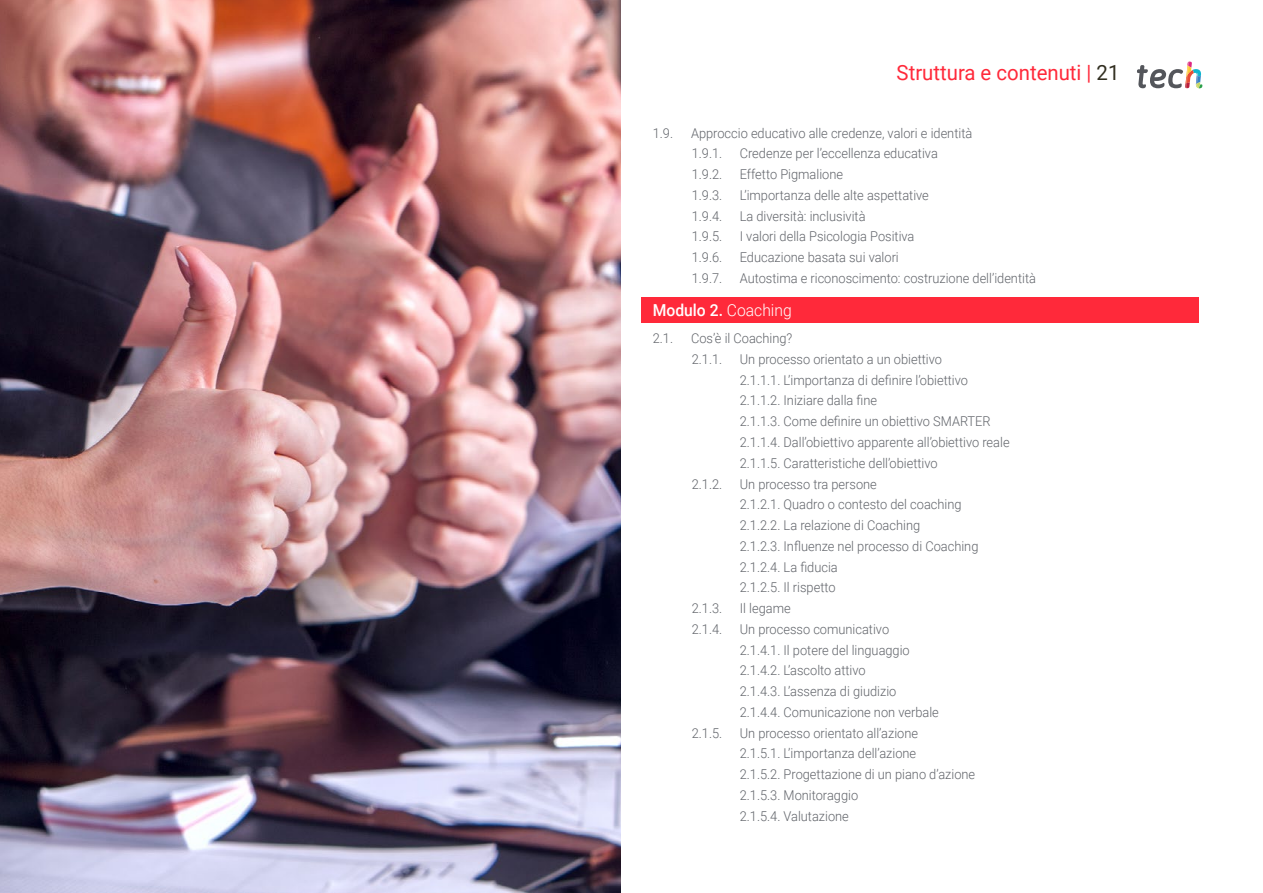
<style>
.page{position:relative;width:1263px;height:893px;background:#fff}
.page>*{position:absolute;margin:0;border:0;box-sizing:border-box;transform-origin:0 0}
.t1{font:21px "Roboto";color:#ff293a}
.t2{font:500 16.5px "Roboto";color:#fff;scale:.95 1}
.t3{font:300 13.5px/20.7px "Roboto";color:#61646a;scale:.95 1}
.s1{color:#312e20}
.s2{font-weight:300}
</style>
<div class="page">
<svg style="left:1137px;top:62px;width:65px;height:27px"></svg>
<div style="left:642px;top:297px;width:557px;height:25px;background:#ff293a"></div>
<img style="left:0;top:0;width:621px;height:893px">
<h1 class="t1" style="left:897px;top:57px;width:224px">Struttura e contenuti | <span class="s1">21</span></h1>
<p class="t3" style="left:653px;top:122px;width:23px">1.9.</p>
<p class="t3" style="left:691px;top:122px;width:298px">Approccio educativo alle credenze, valori e identità<br>1.9.1.</p>
<p class="t3" style="left:740px;top:143px;width:210px">Credenze per l’eccellenza educativa</p>
<p class="t3" style="left:692px;top:164px;width:34px">1.9.2.</p>
<p class="t3" style="left:740px;top:164px;width:110px">Effetto Pigmalione</p>
<p class="t3" style="left:692px;top:184px;width:34px">1.9.3.</p>
<p class="t3" style="left:740px;top:184px;width:201px">L’importanza delle alte aspettative</p>
<p class="t3" style="left:692px;top:205px;width:34px">1.9.4.</p>
<p class="t3" style="left:740px;top:205px;width:134px">La diversità: inclusività</p>
<p class="t3" style="left:692px;top:226px;width:34px">1.9.5.</p>
<p class="t3" style="left:740px;top:226px;width:185px">I valori della Psicologia Positiva</p>
<p class="t3" style="left:692px;top:247px;width:34px">1.9.6.</p>
<p class="t3" style="left:740px;top:247px;width:169px">Educazione basata sui valori</p>
<p class="t3" style="left:692px;top:267px;width:34px">1.9.7.</p>
<p class="t3" style="left:740px;top:267px;width:313px">Autostima e riconoscimento: costruzione dell’identità</p>
<p class="t2" style="left:653px;top:299px;width:148px">Modulo 2. <span class="s2">Coaching</span></p>
<p class="t3" style="left:653px;top:328px;width:23px">2.1.</p>
<p class="t3" style="left:691px;top:328px;width:108px">Cos’è il Coaching?<br>2.1.1.</p>
<p class="t3" style="left:740px;top:348px;width:286px">Un processo orientato a un obiettivo<br>2.1.1.1. L’importanza di definire l’obiettivo 2.1.1.2. Iniziare dalla fine<br>2.1.1.3. Come definire un obiettivo SMARTER 2.1.1.4. Dall’obiettivo apparente all’obiettivo reale 2.1.1.5. Caratteristiche dell’obiettivo</p>
<p class="t3" style="left:692px;top:473px;width:34px">2.1.2.</p>
<p class="t3" style="left:740px;top:473px;width:253px">Un processo tra persone<br>2.1.2.1. Quadro o contesto del coaching<br>2.1.2.2. La relazione di Coaching<br>2.1.2.3. Influenze nel processo di Coaching<br>2.1.2.4. La fiducia<br>2.1.2.5. Il rispetto</p>
<p class="t3" style="left:692px;top:597px;width:34px">2.1.3.</p>
<p class="t3" style="left:740px;top:597px;width:55px">Il legame</p>
<p class="t3" style="left:692px;top:618px;width:34px">2.1.4.</p>
<p class="t3" style="left:740px;top:618px;width:211px">Un processo comunicativo<br>2.1.4.1. Il potere del linguaggio<br>2.1.4.2. L’ascolto attivo<br>2.1.4.3. L’assenza di giudizio<br>2.1.4.4. Comunicazione non verbale</p>
<p class="t3" style="left:692px;top:722px;width:34px">2.1.5.</p>
<p class="t3" style="left:740px;top:722px;width:249px">Un processo orientato all’azione<br>2.1.5.1. L’importanza dell’azione<br>2.1.5.2. Progettazione di un piano d’azione<br>2.1.5.3. Monitoraggio<br>2.1.5.4. Valutazione</p>
</div>
